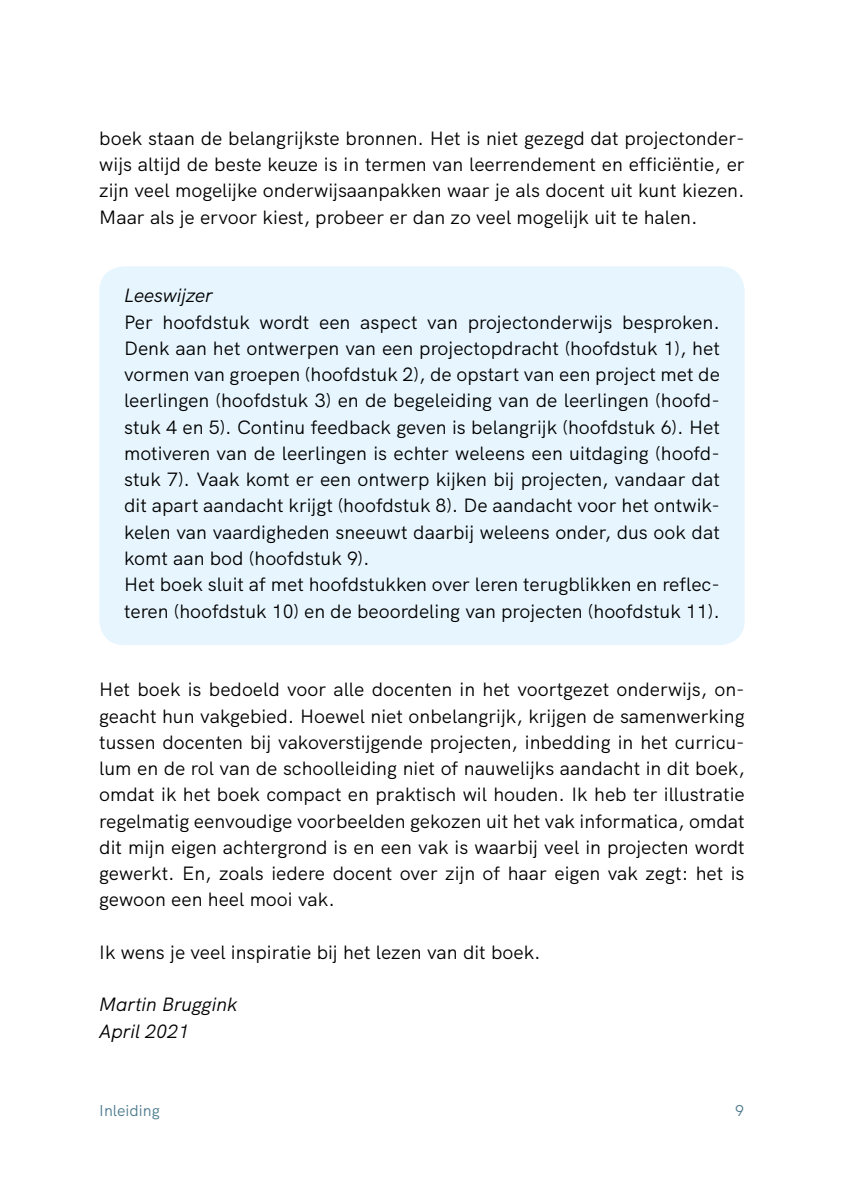
<style>
.page{position:relative;width:844px;height:1191px;background:#fff}
.page>*{position:absolute;margin:0;border:0;box-sizing:border-box;transform-origin:0 0}
.t1{font:19.25px/26.2px "HK Grotesk";color:#000;text-align:justify}
.t2{font:italic 19.25px/26.2px "HK Grotesk";color:#000}
.t3{font:15.75px "HK Grotesk";color:#4d7a8e}
</style>
<div class="page">
<div style="left:99px;top:266px;width:645px;height:379px;background:#e6f5fe;border-radius:25px"></div>
<p class="t1" style="left:99px;top:123px;width:646px">boek staan de belangrijkste bronnen. Het is niet gezegd dat projectonder&shy;wijs altijd de beste keuze is in termen van leerrendement en efficiëntie, er zijn veel mogelijke onderwijsaanpakken waar je als docent uit kunt kiezen.<br>Maar als je ervoor kiest, probeer er dan zo veel mogelijk uit te halen.</p>
<p class="t2" style="left:124px;top:281px;width:90px">Leeswijzer</p>
<p class="t1" style="left:124px;top:307px;width:597px;text-align:left">Per hoofdstuk wordt een aspect van projectonderwijs besproken.<br>Denk aan het ontwerpen van een projectopdracht (hoofdstuk 1), het vormen van groepen (hoofdstuk 2), de opstart van een project met de leerlingen (hoofdstuk 3) en de begeleiding van de leerlingen (hoofd&shy;stuk 4 en 5). Continu feedback geven is belangrijk (hoofdstuk 6). Het motiveren van de leerlingen is echter weleens een uitdaging (hoofd&shy;stuk 7). Vaak komt er een ontwerp kijken bij projecten, vandaar dat dit apart aandacht krijgt (hoofdstuk 8). De aandacht voor het ontwik&shy;kelen van vaardigheden sneeuwt daarbij weleens onder, dus ook dat komt aan bod (hoofdstuk 9).<br>Het boek sluit af met hoofdstukken over leren terugblikken en reflec&shy;teren (hoofdstuk 10) en de beoordeling van projecten (hoofdstuk 11).</p>
<p class="t1" style="left:99px;top:675px;width:646px">Het boek is bedoeld voor alle docenten in het voortgezet onderwijs, on&shy;geacht hun vakgebied. Hoewel niet onbelangrijk, krijgen de samenwerking tussen docenten bij vakoverstijgende projecten, inbedding in het curricu&shy;lum en de rol van de schoolleiding niet of nauwelijks aandacht in dit boek, omdat ik het boek compact en praktisch wil houden. Ik heb ter illustratie regelmatig eenvoudige voorbeelden gekozen uit het vak informatica, omdat dit mijn eigen achtergrond is en een vak is waarbij veel in projecten wordt gewerkt. En, zoals iedere docent over zijn of haar eigen vak zegt: het is gewoon een heel mooi vak.</p>
<p class="t1" style="left:99px;top:937px;width:443px">Ik wens je veel inspiratie bij het lezen van dit boek.</p>
<p class="t2" style="left:99px;top:990px;width:139px">Martin Bruggink<br>April 2021</p>
<p class="t3" style="left:99px;top:1098px;width:62px">Inleiding</p>
<p class="t3" style="left:735px;top:1098px;width:10px">9</p>
</div>
